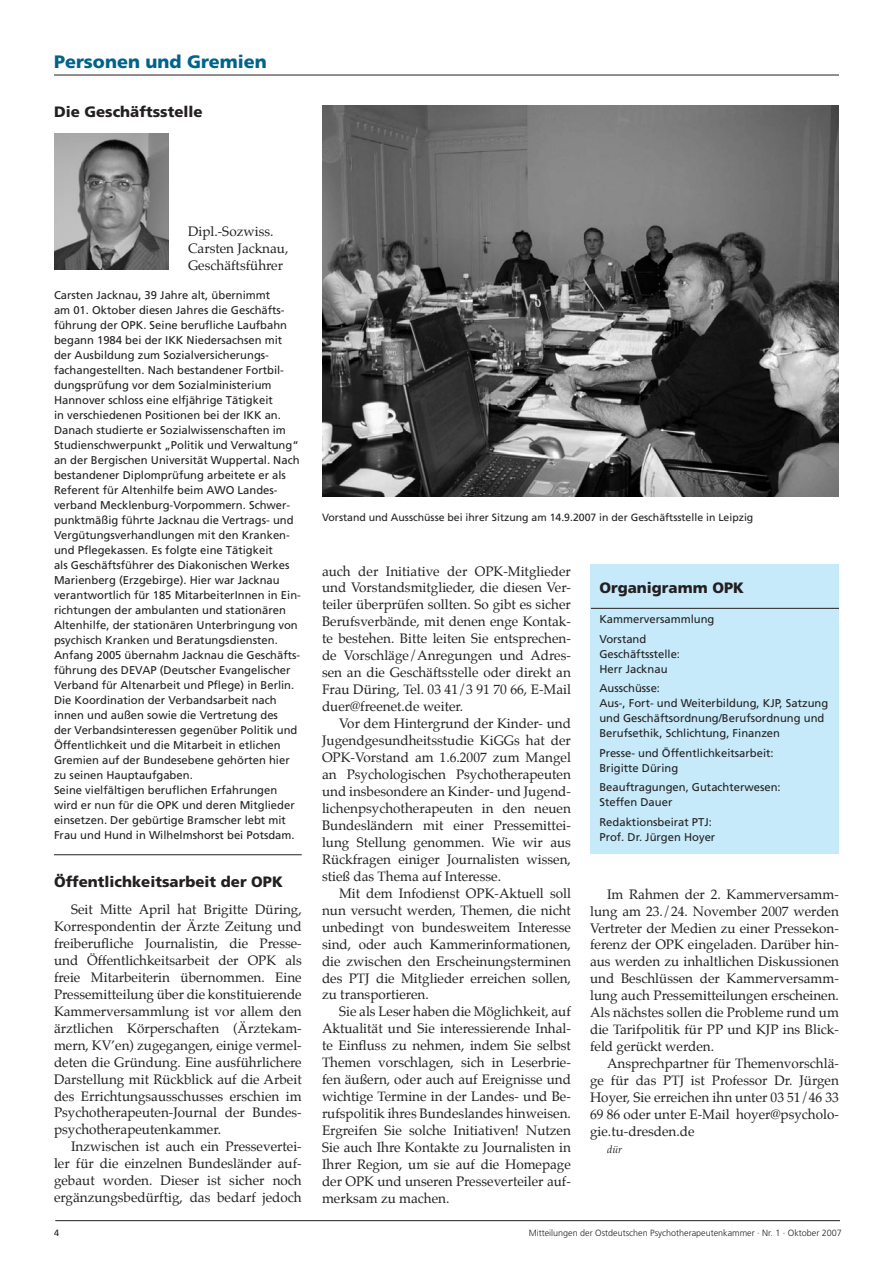
<style>
.page{position:relative;width:893px;height:1263px;background:#fff}
.page>*{position:absolute;margin:0;border:0;box-sizing:border-box;transform-origin:0 0}
.t1{font:900 18px "Frutiger";color:#00638a}
.t2{font:900 15px "Frutiger";color:#231f20}
.t3{font:13.5px/17px "Palatino";color:#231f20;text-align:justify}
.t4{font:11.25px/15px "Frutiger";color:#231f20}
.t5{font:10.5px "Frutiger";color:#231f20}
.t6{font:italic 10.5px "Palatino";color:#231f20}
.t7{font:300 9px "Frutiger";color:#231f20}
.t8{font:9px "Frutiger";color:#231f20}
</style>
<div class="page">
<hr style="left:55px;top:1220px;width:785px;height:1px;background:#231f20">
<hr style="left:54px;top:75px;width:785px;height:1px;background:#231f20">
<hr style="left:54px;top:854px;width:248px;height:1px;background:#231f20">
<img style="left:54px;top:133px;width:115px;height:136px">
<img style="left:322px;top:105px;width:517px;height:391px">
<div style="left:591px;top:564px;width:248px;height:289px;background:#c6eafa"></div>
<hr style="left:591px;top:608px;width:248px;height:1px;background:#231f20">
<h1 class="t1" style="left:54px;top:51px;width:214px">Personen und Gremien</h1>
<p class="t2" style="left:54px;top:103px;width:150px">Die Geschäftsstelle</p>
<p class="t3" style="left:188px;top:222px;width:102px;text-align:left">Dipl.-Sozwiss.<br>Carsten Jacknau,<br>Geschäftsführer</p>
<p class="t4" style="left:54px;top:288px;width:248px">Carsten Jacknau, 39 Jahre alt, übernimmt<br>am 01. Oktober diesen Jahres die Geschäfts&shy;führung der OPK. Seine berufliche Laufbahn begann 1984 bei der IKK Niedersachsen mit der Ausbildung zum Sozialversicherungs&shy;fachangestellten. Nach bestandener Fortbil&shy;dungsprüfung vor dem Sozialministerium Hannover schloss eine elfjährige Tätigkeit<br>in verschiedenen Positionen bei der IKK an.<br>Danach studierte er Sozialwissenschaften im Studienschwerpunkt „Politik und Verwaltung“ an der Bergischen Universität Wuppertal. Nach bestandener Diplomprüfung arbeitete er als Referent für Altenhilfe beim AWO Landes&shy;verband Mecklenburg-Vorpommern. Schwer&shy;punktmäßig führte Jacknau die Vertrags- und Vergütungsverhandlungen mit den Kranken&shy;und Pflegekassen. Es folgte eine Tätigkeit<br>als Geschäftsführer des Diakonischen Werkes Marienberg (Erzgebirge). Hier war Jacknau verantwortlich für 185 MitarbeiterInnen in Ein&shy;richtungen der ambulanten und stationären Altenhilfe, der stationären Unterbringung von psychisch Kranken und Beratungsdiensten.<br>Anfang 2005 übernahm Jacknau die Geschäfts&shy;führung des DEVAP (Deutscher Evangelischer Verband für Altenarbeit und Pflege) in Berlin.<br>Die Koordination der Verbandsarbeit nach innen und außen sowie die Vertretung des<br>der Verbandsinteressen gegenüber Politik und Öffentlichkeit und die Mitarbeit in etlichen Gremien auf der Bundesebene gehörten hier zu seinen Hauptaufgaben.<br>Seine vielfältigen beruflichen Erfahrungen wird er nun für die OPK und deren Mitglieder einsetzen. Der gebürtige Bramscher lebt mit Frau und Hund in Wilhelmshorst bei Potsdam.</p>
<p class="t2" style="left:54px;top:872px;width:230px">Öffentlichkeitsarbeit der OPK</p>
<p class="t3" style="left:54px;top:901px;width:249px;text-indent:17px">Seit Mitte April hat Brigitte Düring, Korrespondentin der Ärzte Zeitung und freiberufliche Journalistin, die Presse&shy;und Öffentlichkeitsarbeit der OPK als freie Mitarbeiterin übernommen. Eine Pressemitteilung über die konstituierende Kammerversammlung ist vor allem den ärztlichen Körperschaften (Ärztekam&shy;mern, KV’en) zugegangen, einige vermel&shy;deten die Gründung. Eine ausführlichere Darstellung mit Rückblick auf die Arbeit des Errichtungsausschusses erschien im Psychotherapeuten-Journal der Bundes&shy;psychotherapeutenkammer.</p>
<p class="t3" style="left:54px;top:1138px;width:249px;text-indent:17px">Inzwischen ist auch ein Pressevertei&shy;ler für die einzelnen Bundesländer auf&shy;gebaut worden. Dieser ist sicher noch ergänzungsbedürftig, das bedarf jedoch</p>
<p class="t5" style="left:322px;top:511px;width:433px">Vorstand und Ausschüsse bei ihrer Sitzung am 14.9.2007 in der Geschäftsstelle in Leipzig</p>
<p class="t3" style="left:322px;top:562px;width:250px">auch der Initiative der OPK-Mitglieder und Vorstandsmitglieder, die diesen Ver&shy;teiler überprüfen sollten. So gibt es sicher Berufsverbände, mit denen enge Kontak&shy;te bestehen. Bitte leiten Sie entsprechen&shy;de Vorschläge/Anregungen und Adres&shy;sen an die Geschäftsstelle oder direkt an Frau Düring, Tel. 03 41/3 91 70 66, E-Mail duer@freenet.de weiter.</p>
<p class="t3" style="left:322px;top:715px;width:250px;text-indent:17px">Vor dem Hintergrund der Kinder- und Jugendgesundheitsstudie KiGGs hat der OPK-Vorstand am 1.6.2007 zum Mangel an Psychologischen Psychotherapeuten und insbesondere an Kinder- und Jugend&shy;lichenpsychotherapeuten in den neuen Bundesländern mit einer Pressemittei&shy;lung Stellung genommen. Wie wir aus Rückfragen einiger Journalisten wissen, stieß das Thema auf Interesse.</p>
<p class="t3" style="left:322px;top:884px;width:250px;text-indent:17px">Mit dem Infodienst OPK-Aktuell soll nun versucht werden, Themen, die nicht unbedingt von bundesweitem Interesse sind, oder auch Kammerinformationen, die zwischen den Erscheinungsterminen des PTJ die Mitglieder erreichen sollen, zu transportieren.</p>
<p class="t3" style="left:322px;top:1003px;width:250px;text-indent:17px">Sie als Leser haben die Möglichkeit, auf Aktualität und Sie interessierende Inhal&shy;te Einfluss zu nehmen, indem Sie selbst Themen vorschlagen, sich in Leserbrie&shy;fen äußern, oder auch auf Ereignisse und wichtige Termine in der Landes- und Be&shy;rufspolitik ihres Bundeslandes hinweisen.<br>Ergreifen Sie solche Initiativen! Nutzen Sie auch Ihre Kontakte zu Journalisten in Ihrer Region, um sie auf die Homepage der OPK und unseren Presseverteiler auf&shy;merksam zu machen.</p>
<p class="t2" style="left:599px;top:579px;width:146px">Organigramm OPK</p>
<p class="t4" style="left:599px;top:609px;width:117px;line-height:19.5px">Kammerversammlung<br>Vorstand</p>
<p class="t4" style="left:599px;top:646px;width:82px">Geschäftsstelle:<br>Herr Jacknau</p>
<p class="t4" style="left:599px;top:681px;width:230px">Ausschüsse:<br>Aus-, Fort- und Weiterbildung, KJP, Satzung und Geschäftsordnung/Berufsordnung und Berufsethik, Schlichtung, Finanzen</p>
<p class="t4" style="left:599px;top:745px;width:176px">Presse- und Öffentlichkeitsarbeit:<br>Brigitte Düring</p>
<p class="t4" style="left:599px;top:780px;width:183px">Beauftragungen, Gutachterwesen:<br>Steffen Dauer</p>
<p class="t4" style="left:599px;top:814px;width:117px">Redaktionsbeirat PTJ:<br>Prof. Dr. Jürgen Hoyer</p>
<p class="t3" style="left:590px;top:885px;width:250px;text-indent:17px">Im Rahmen der 2. Kammerversamm&shy;lung am 23./24. November 2007 werden Vertreter der Medien zu einer Pressekon&shy;ferenz der OPK eingeladen. Darüber hin&shy;aus werden zu inhaltlichen Diskussionen und Beschlüssen der Kammerversamm&shy;lung auch Pressemitteilungen erscheinen.<br>Als nächstes sollen die Probleme rund um die Tarifpolitik für PP und KJP ins Blick&shy;feld gerückt werden.</p>
<p class="t3" style="left:590px;top:1055px;width:250px;text-indent:17px">Ansprechpartner für Themenvorschlä&shy;ge für das PTJ ist Professor Dr. Jürgen Hoyer, Sie erreichen ihn unter 03 51/46 33<br>69 86 oder unter E-Mail hoyer@psycholo&shy;gie.tu-dresden.de</p>
<p class="t6" style="left:607px;top:1141px;width:17px">dür</p>
<p class="t8" style="left:54px;top:1227px;width:7px">4</p>
<p class="t7" style="left:529px;top:1228px;width:315px">Mitteilungen der Ostdeutschen Psychotherapeutenkammer · Nr. 1 · Oktober 2007</p>
</div>
